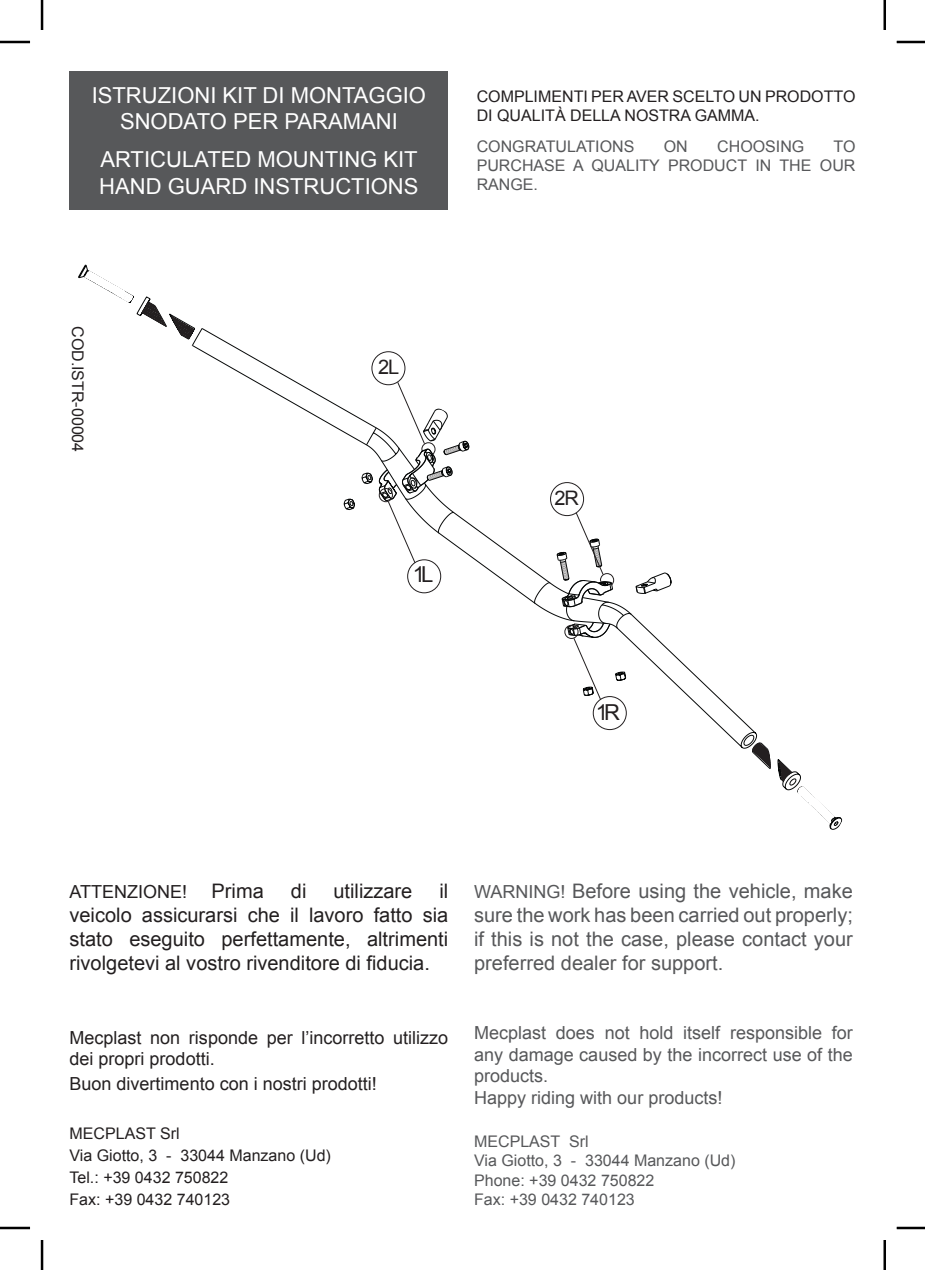
<style>
.page{position:relative;width:925px;height:1270px;background:#fff}
.page>*{position:absolute;margin:0;border:0;box-sizing:border-box;transform-origin:0 0}
.t1{font:22px/26.4px "Arial";color:#fff}
.t2{font:22px "Arial";color:#231f20}
.t3{font:20px/24px "Arial";color:#231f20;text-align:justify}
.t4{font:20px/24px "Arial";color:#57585a;text-align:justify}
.t5{font:18px/21.6px "Arial";color:#57585a;text-align:justify}
.t6{font:18px/21.6px "Arial";color:#231f20}
.t7{font:16px "Arial";color:#231f20}
.t8{font:16px "Arial";color:#57585a}
.s1{font-size:18px}
</style>
<div class="page">
<svg style="left:136px;top:296px;width:705px;height:533px"></svg>
<svg style="left:798px;top:787px;width:40px;height:38px"></svg>
<svg style="left:752px;top:743px;width:18px;height:24px"></svg>
<svg style="left:779px;top:761px;width:12px;height:20px"></svg>
<svg style="left:78px;top:265px;width:56px;height:38px"></svg>
<svg style="left:172px;top:316px;width:30px;height:30px"></svg>
<svg style="left:142px;top:302px;width:24px;height:24px"></svg>
<div style="left:69px;top:71px;width:379px;height:139px;background:#57585a"></div>
<div style="left:371px;top:351px;width:34px;height:34px;border:1px solid #231f20;border-radius:50%"></div>
<div style="left:592px;top:696px;width:34px;height:34px;border:1px solid #231f20;border-radius:50%"></div>
<svg style="left:366px;top:381px;width:305px;height:320px"></svg>
<hr style="left:883px;top:1240px;width:2px;height:30px;background:#000">
<hr style="left:41px;top:1240px;width:2px;height:30px;background:#000">
<hr style="left:896px;top:1227px;width:28px;height:2px;background:#000">
<hr style="left:0;top:1227px;width:30px;height:2px;background:#000">
<hr style="left:883px;top:0;width:2px;height:30px;background:#000">
<hr style="left:41px;top:0;width:2px;height:30px;background:#000">
<hr style="left:896px;top:41px;width:28px;height:2px;background:#000">
<hr style="left:0;top:41px;width:30px;height:2px;background:#000">
<p class="t1" style="left:120px;top:82px;width:307px;text-indent:-28px">ISTRUZIONI KIT DI MONTAGGIO snodato</p>
<p class="t1" style="left:233px;top:109px;width:166px">per PARAMANI</p>
<p class="t1" style="left:99px;top:147px;width:321px">ARTICULATED MOUNTING KIT<br>HAND GUARD INSTRUCTIONS</p>
<p class="t7" style="left:476px;top:86px;width:95px">Complimenti</p>
<p class="t7" style="left:591px;top:86px;width:125px">per aver scelto</p>
<p class="t7" style="left:738px;top:86px;width:50px">un prodotto</p>
<p class="t7" style="left:476px;top:105px;width:43px">di qualit</p>
<p class="t7" style="left:554px;top:105px;width:48px">à della</p>
<p class="t7" style="left:624px;top:105px;width:84px">NOSTRA gamma</p>
<p class="t7" style="left:755px;top:105px;width:6px">.</p>
<p class="t8" style="left:476px;top:136px;width:23px">Congratulations</p>
<p class="t8" style="left:663px;top:136px;width:12px">on</p>
<p class="t8" style="left:717px;top:136px;width:12px">choosing</p>
<p class="t8" style="left:833px;top:136px;width:12px">to</p>
<p class="t8" style="left:476px;top:155px;width:23px">purchas</p>
<p class="t8" style="left:554px;top:155px;width:59px">e a qualit</p>
<p class="t8" style="left:649px;top:155px;width:42px">y product</p>
<p class="t8" style="left:755px;top:155px;width:102px">in the OUR</p>
<p class="t8" style="left:476px;top:174px;width:12px">rang</p>
<p class="t8" style="left:522px;top:174px;width:17px">e.</p>
<p class="t7" style="left:88px;top:326px;width:128px;rotate:90deg">COD.ISTR-00004</p>
<p class="t3" style="left:378px;top:355px;width:23px">2L</p>
<p class="t2" style="left:412px;top:560px;width:22px">1L</p>
<p class="t3" style="left:554px;top:486px;width:26px">2R</p>
<p class="t2" style="left:595px;top:698px;width:26px">1R</p>
<p class="t3" style="left:69px;top:879px;width:380px;text-indent:370px">il veicolo assicurarsi che il lavoro fatto sia stato eseguito perfettamente, altrimenti rivolgetevi al vostro rivenditore di fiducia.</p>
<p class="t4" style="left:474px;top:879px;width:380px"><span class="s1">WARNING!</span> Before using the vehicle, make sure the work has been carried out properly; if this is not the case, please contact your preferred dealer for support.</p>
<p class="t6" style="left:69px;top:881px;width:57px">Attenzion</p>
<p class="t3" style="left:170px;top:879px;width:95px"><span class="s1">e!</span> Prima</p>
<p class="t3" style="left:291px;top:879px;width:17px">di</p>
<p class="t3" style="left:333px;top:879px;width:80px">utilizzare</p>
<p class="t6" style="left:69px;top:1027px;width:380px">Mecplast non risponde per l’incorretto utilizzo dei propri prodotti.</p>
<p class="t6" style="left:69px;top:1073px;width:309px">Buon divertimento con i nostri prodotti!</p>
<p class="t7" style="left:69px;top:1123px;width:111px">MECPLAST Srl</p>
<p class="t7" style="left:69px;top:1145px;width:263px">Via Giotto, 3 - 33044 Manzano (Ud)</p>
<p class="t7" style="left:69px;top:1167px;width:160px">Tel.: +39 0432 750822</p>
<p class="t7" style="left:69px;top:1189px;width:162px">Fax: +39 0432 740123</p>
<p class="t5" style="left:474px;top:1022px;width:380px">Mecplast does not hold itself responsible for any damage caused by the incorrect use of the products.</p>
<p class="t5" style="left:474px;top:1087px;width:250px">Happy riding with our products!</p>
<p class="t8" style="left:474px;top:1131px;width:116px">MECPLAST Srl</p>
<p class="t8" style="left:474px;top:1150px;width:263px">Via Giotto, 3 - 33044 Manzano (Ud)</p>
<p class="t8" style="left:474px;top:1169px;width:182px">Phone: +39 0432 750822</p>
<p class="t8" style="left:474px;top:1189px;width:162px">Fax: +39 0432 740123</p>
</div>
